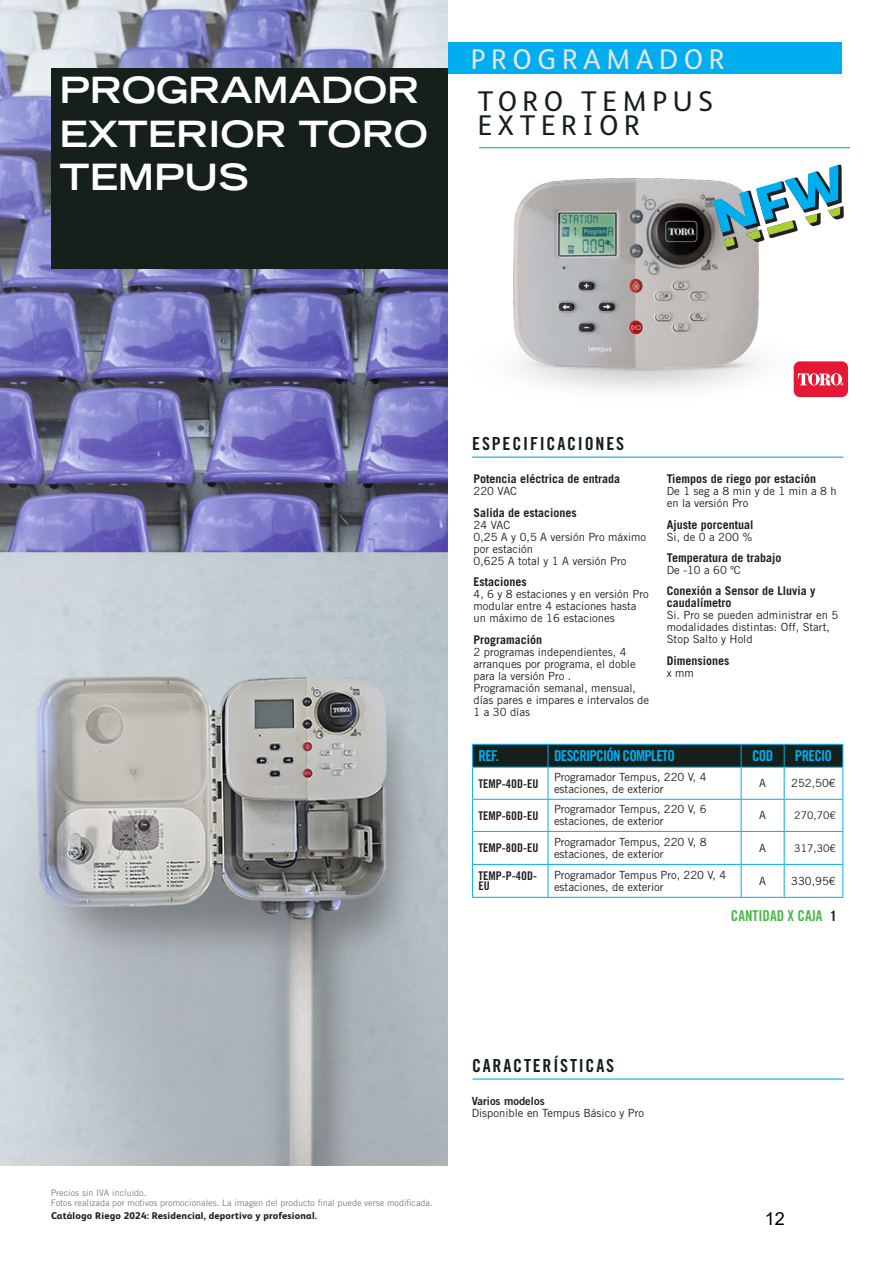
<style>
.page{position:relative;width:893px;height:1263px;background:#fff}
.page>*{position:absolute;margin:0;border:0;box-sizing:border-box;transform-origin:0 0}
.t1{font:700 expanded 36.15px "Trade Gothic LT Std";color:#fff}
.Modelo{font:28.5px "FS Albert";letter-spacing:.2em;color:#15201a}
.t2{font:28.5px "FS Albert";letter-spacing:.2em;color:#e4e5e7}
.Datos{font:18px "Trade Gothic LT Std Bd Cn 20";letter-spacing:.1em;color:#15201a}
.t3{font:18px "Arial";color:#000}
.Tabla{font:15px "Trade Gothic LT Std Bd Cn 20";letter-spacing:-.05em;color:#00aeef}
.Cantidad_x_Caja{font:15px "Trade Gothic LT Std Bd Cn 20";color:#4cb848}
.Números{font:700 14.25px "Trade Gothic LT Std";color:#231f20}
.Textos_Principales{font:700 12px/12px "Trade Gothic";color:#231f20}
.Referencias{font:12px/10.5px "Trade Gothic LT Std Bd Cn 20";color:#231f20}
.Textos_Principales-2{font:11.25px/12px "Trade Gothic LT Std";color:#231f20}
.Números-2{font:11.25px "Trade Gothic LT Std";color:#231f20}
.Textos_Principales-3{font:11.25px "Trade Gothic LT Std Bd 2";color:#231f20}
.Números-3{font:10.5px "Trade Gothic LT Std";color:#231f20}
.t4{font:800 9.75px "FS Albert";letter-spacing:.02em;color:#231f20}
.t5{font:9px/10.5px "Trade Gothic LT Std";color:#7c8084}
</style>
<div class="page">
<div style="left:46px;top:42px;width:796px;height:32px;background:#00aeef"></div>
<div style="left:794px;top:361px;width:54px;height:36px;background:#e51836;border-radius:6px"></div>
<svg style="left:805px;top:373px;width:38px;height:13px"></svg>
<img style="left:513px;top:178px;width:292px;height:220px">
<hr style="left:472px;top:457px;width:371px;height:1px;background:#00aeef">
<hr style="left:548px;top:767px;width:1px;height:32px;background:#00aeef">
<hr style="left:741px;top:767px;width:1px;height:32px;background:#00aeef">
<hr style="left:784px;top:767px;width:1px;height:32px;background:#00aeef">
<hr style="left:548px;top:800px;width:1px;height:31px;background:#00aeef">
<hr style="left:741px;top:800px;width:1px;height:31px;background:#00aeef">
<hr style="left:784px;top:800px;width:1px;height:31px;background:#00aeef">
<hr style="left:548px;top:832px;width:1px;height:32px;background:#00aeef">
<hr style="left:741px;top:832px;width:1px;height:32px;background:#00aeef">
<hr style="left:784px;top:832px;width:1px;height:32px;background:#00aeef">
<hr style="left:548px;top:865px;width:1px;height:32px;background:#00aeef">
<hr style="left:741px;top:865px;width:1px;height:32px;background:#00aeef">
<hr style="left:784px;top:865px;width:1px;height:32px;background:#00aeef">
<svg style="left:472px;top:744px;width:371px;height:23px;background:#142927"></svg>
<hr style="left:472px;top:767px;width:76px;height:1px;background:#00aeef">
<hr style="left:472px;top:767px;width:1px;height:32px;background:#00aeef">
<hr style="left:548px;top:767px;width:193px;height:1px;background:#00aeef">
<hr style="left:741px;top:767px;width:43px;height:1px;background:#00aeef">
<hr style="left:784px;top:767px;width:59px;height:1px;background:#00aeef">
<hr style="left:842px;top:767px;width:1px;height:32px;background:#00aeef">
<hr style="left:472px;top:799px;width:76px;height:1px;background:#00aeef">
<hr style="left:472px;top:800px;width:1px;height:31px;background:#00aeef">
<hr style="left:548px;top:799px;width:193px;height:1px;background:#00aeef">
<hr style="left:741px;top:799px;width:43px;height:1px;background:#00aeef">
<hr style="left:784px;top:799px;width:59px;height:1px;background:#00aeef">
<hr style="left:842px;top:800px;width:1px;height:31px;background:#00aeef">
<hr style="left:472px;top:831px;width:76px;height:1px;background:#00aeef">
<hr style="left:472px;top:832px;width:1px;height:32px;background:#00aeef">
<hr style="left:548px;top:831px;width:193px;height:1px;background:#00aeef">
<hr style="left:741px;top:831px;width:43px;height:1px;background:#00aeef">
<hr style="left:784px;top:831px;width:59px;height:1px;background:#00aeef">
<hr style="left:842px;top:832px;width:1px;height:32px;background:#00aeef">
<hr style="left:472px;top:864px;width:76px;height:1px;background:#00aeef">
<hr style="left:472px;top:865px;width:1px;height:32px;background:#00aeef">
<hr style="left:548px;top:864px;width:193px;height:1px;background:#00aeef">
<hr style="left:741px;top:864px;width:43px;height:1px;background:#00aeef">
<hr style="left:784px;top:864px;width:59px;height:1px;background:#00aeef">
<hr style="left:842px;top:865px;width:1px;height:32px;background:#00aeef">
<hr style="left:472px;top:897px;width:76px;height:1px;background:#00aeef">
<hr style="left:548px;top:897px;width:193px;height:1px;background:#00aeef">
<hr style="left:741px;top:897px;width:43px;height:1px;background:#00aeef">
<hr style="left:784px;top:897px;width:59px;height:1px;background:#00aeef">
<hr style="left:472px;top:1078px;width:372px;height:1px;background:#00aeef">
<img style="left:0;top:0;width:448px;height:1166px">
<div style="left:51px;top:68px;width:397px;height:201px;background:#15201a"></div>
<hr style="left:479px;top:147px;width:371px;height:1px;background:#00aeef">
<svg style="left:713px;top:164px;width:131px;height:87px"></svg>
<p class="t1" style="left:60px;top:67px;width:361px">PROGRAMADOR</p>
<p class="t1" style="left:60px;top:110px;width:370px">EXTERIOR TORO</p>
<p class="t1" style="left:60px;top:154px;width:190px">TEMPUS</p>
<p class="t2" style="left:471px;top:40px;width:255px">PROGRAMADOR</p>
<p class="Modelo" style="left:478px;top:82px;width:237px">TORO TEMPUS</p>
<p class="Modelo" style="left:478px;top:106px;width:164px">EXTERIOR</p>
<p class="Datos" style="left:472px;top:432px;width:153px">ESPECIFICACIONES</p>
<p class="Textos_Principales" style="left:473px;top:472px;width:148px">Potencia eléctrica de entrada</p>
<p class="Textos_Principales-2" style="left:473px;top:485px;width:45px">220 VAC</p>
<p class="Textos_Principales" style="left:473px;top:506px;width:105px">Salida de estaciones</p>
<p class="Textos_Principales-2" style="left:473px;top:518px;width:38px">24 VAC</p>
<p class="Textos_Principales-2" style="left:473px;top:530px;width:174px">0,25 A y 0,5 A versión Pro máximo por estación</p>
<p class="Textos_Principales-2" style="left:473px;top:554px;width:155px">0,625 A total y 1 A versión Pro</p>
<p class="Textos_Principales" style="left:473px;top:576px;width:55px">Estaciones</p>
<p class="Textos_Principales-2" style="left:473px;top:588px;width:177px">4, 6 y 8 estaciones y en versión Pro modular entre 4 estaciones hasta un máximo de 16 estaciones</p>
<p class="Textos_Principales" style="left:473px;top:634px;width:70px">Programación</p>
<p class="Textos_Principales-2" style="left:473px;top:646px;width:164px">2 programas independientes, 4 arranques por programa, el doble para la versión Pro .</p>
<p class="Textos_Principales-2" style="left:473px;top:682px;width:177px">Programación semanal, mensual, días pares e impares e intervalos de<br>1 a 30 días</p>
<p class="Textos_Principales" style="left:667px;top:472px;width:151px">Tiempos de riego por estación</p>
<p class="Textos_Principales-2" style="left:667px;top:485px;width:171px">De 1 seg a 8 min y de 1 min a 8 h en la versión Pro</p>
<p class="Textos_Principales" style="left:667px;top:518px;width:88px">Ajuste porcentual</p>
<p class="Textos_Principales-2" style="left:667px;top:530px;width:87px">Si, de 0 a 200 %</p>
<p class="Textos_Principales" style="left:667px;top:552px;width:116px">Temperatura de trabajo</p>
<p class="Textos_Principales-2" style="left:667px;top:564px;width:75px">De -10 a 60 ºC</p>
<p class="Textos_Principales" style="left:667px;top:585px;width:150px">Conexión a Sensor de Lluvia y caudalímetro</p>
<p class="Textos_Principales-2" style="left:667px;top:609px;width:173px">Si. Pro se pueden administrar en 5 modalidades distintas: Off, Start,<br>Stop Salto y Hold</p>
<p class="Textos_Principales" style="left:667px;top:655px;width:64px">Dimensiones</p>
<p class="Textos_Principales-2" style="left:667px;top:667px;width:29px">x mm</p>
<p class="Tabla" style="left:479px;top:747px;width:22px">REF.</p>
<p class="Tabla" style="left:554px;top:747px;width:122px">DESCRIPCIÓN COMPLETO</p>
<p class="Tabla" style="left:752px;top:747px;width:23px">COD</p>
<p class="Tabla" style="left:795px;top:747px;width:39px">PRECIO</p>
<p class="Referencias" style="left:479px;top:778px;width:61px">TEMP-4OD-EU</p>
<p class="Textos_Principales-2" style="left:554px;top:771px;width:154px">Programador Tempus, 220 V, 4 estaciones, de exterior</p>
<p class="Números-2" style="left:759px;top:776px;width:8px">A</p>
<p class="Números-2" style="left:791px;top:776px;width:46px">252,50€</p>
<p class="Referencias" style="left:479px;top:810px;width:61px">TEMP-6OD-EU</p>
<p class="Textos_Principales-2" style="left:554px;top:803px;width:154px">Programador Tempus, 220 V, 6 estaciones, de exterior</p>
<p class="Números-2" style="left:759px;top:809px;width:8px">A</p>
<p class="Números-3" style="left:794px;top:809px;width:43px">270,70€</p>
<p class="Referencias" style="left:479px;top:842px;width:61px">TEMP-8OD-EU</p>
<p class="Textos_Principales-2" style="left:554px;top:836px;width:154px">Programador Tempus, 220 V, 8 estaciones, de exterior</p>
<p class="Números-2" style="left:759px;top:841px;width:8px">A</p>
<p class="Números-3" style="left:794px;top:841px;width:43px">317,30€</p>
<p class="Referencias" style="left:479px;top:870px;width:60px">TEMP-P-4OD-<br>EU</p>
<p class="Textos_Principales-2" style="left:554px;top:869px;width:174px">Programador Tempus Pro, 220 V, 4 estaciones, de exterior</p>
<p class="Números-2" style="left:759px;top:874px;width:8px">A</p>
<p class="Números-2" style="left:791px;top:874px;width:46px">330,95€</p>
<p class="Cantidad_x_Caja" style="left:731px;top:907px;width:93px">CANTIDAD X CAJA</p>
<p class="Números" style="left:830px;top:907px;width:9px">1</p>
<p class="t5" style="left:51px;top:1187px;width:383px">Precios sin IVA incluido.<br>Fotos realizada por motivos promocionales. La imagen del producto final puede verse modificada.</p>
<p class="t4" style="left:51px;top:1209px;width:268px">Catálogo Riego 2024: Residencial, deportivo y profesional.</p>
<p class="Datos" style="left:472px;top:1054px;width:144px">CARACTERÍSTICAS</p>
<p class="Textos_Principales-3" style="left:472px;top:1094px;width:75px">Varios modelos</p>
<p class="Textos_Principales-2" style="left:472px;top:1106px;width:174px">Disponible en Tempus Básico y Pro</p>
<h3 class="t3" style="left:765px;top:1206px;width:22px">12</h3>
</div>
